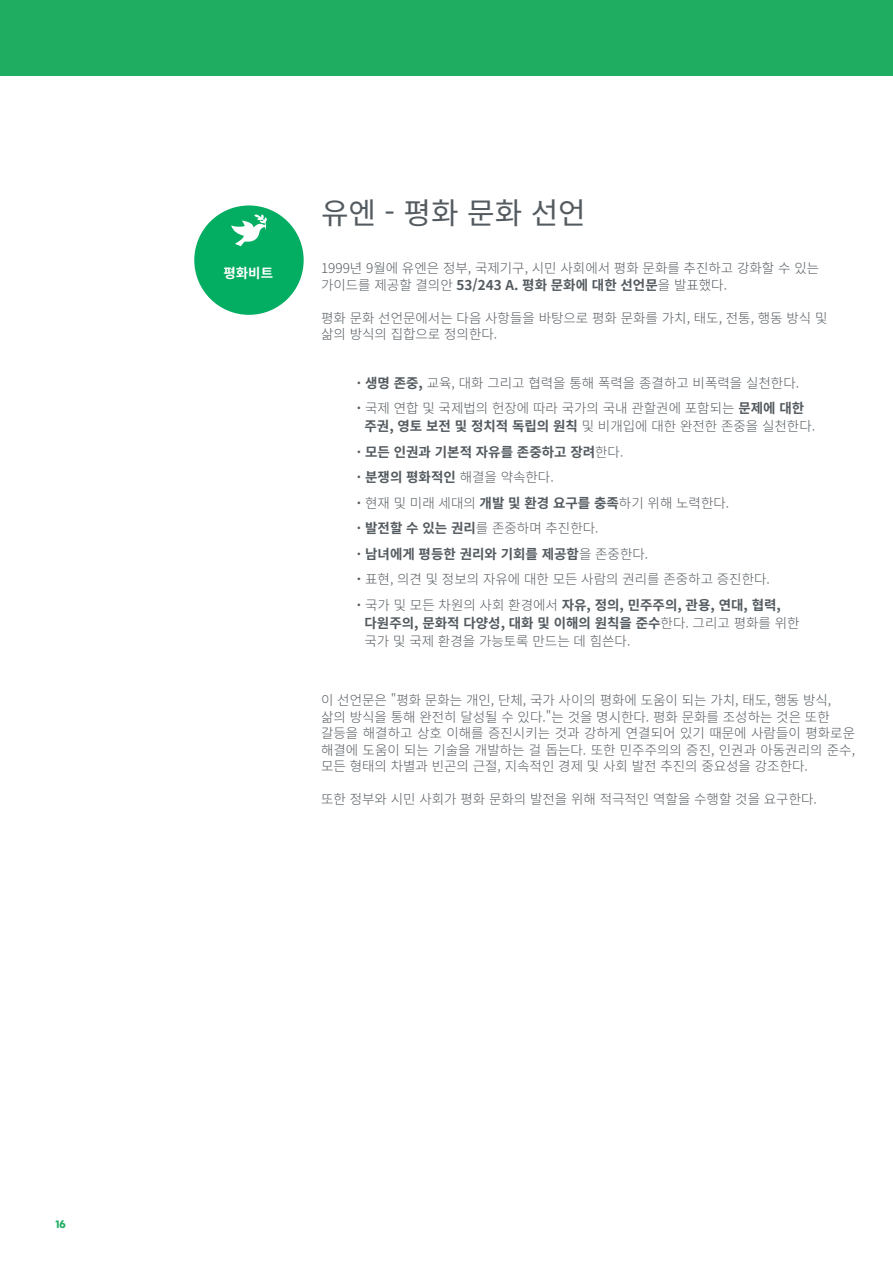
<style>
.page{position:relative;width:893px;height:1263px;background:#fff}
.page>*{position:absolute;margin:0;border:0;box-sizing:border-box;transform-origin:0 0}
.t1{font:30px "Noto Sans CJ Kkr";color:#545b60}
.t2{font:300 13.5px/25.5px "Noto Sans CJ Kkr";color:#545b60}
.t3{font:700 13.5px "Noto Sans CJ Kkr";color:#fff}
.t4{font:700 12px "Futura";color:#1ead61}
.s1{font-weight:700}
</style>
<div class="page">
<div style="left:0;top:0;width:893px;height:76px;background:#1ead61"></div>
<div style="left:194px;top:205px;width:110px;height:110px;background:#03ad61;border-radius:50%"></div>
<svg style="left:231px;top:214px;width:36px;height:32px"></svg>
<p class="t3" style="left:223px;top:266px;width:51px">평화비트</p>
<h1 class="t1" style="left:321px;top:196px;width:266px">유엔 - 평화 문화 선언</h1>
<p class="t2" style="left:321px;top:260px;width:500px;line-height:16.5px">1999년 9월에 유엔은 정부, 국제기구, 시민 사회에서 평화 문화를 추진하고 강화할 수 있는 가이드를 제공할 결의안 <span class="s1">53/243 A. 평화 문화에 대한 선언문</span>을 발표했다.</p>
<p class="t2" style="left:321px;top:310px;width:508px;line-height:16.5px">평화 문화 선언문에서는 다음 사항들을 바탕으로 평화 문화를 가치, 태도, 전통, 행동 방식 및 삶의 방식의 집합으로 정의한다.</p>
<p class="t2" style="left:357px;top:370px;width:449px"><span class="s1">· 생명 존중,</span> 교육, 대화 그리고 협력을 통해 폭력을 종결하고 비폭력을 실천한다. <span class="s1">·</span> 국제 연합 및 국제법의 헌장에 따라 국가의 국내 관할권에 포함되는 <span class="s1">문제에 대한</span></p>
<p class="t2" style="left:357px;top:414px;width:460px;text-indent:8px"><span class="s1">주권, 영토 보전 및 정치적 독립의 원칙</span> 및 비개입에 대한 완전한 존중을 실천한다. <span class="s1">· 모든 인권과 기본적 자유를 존중하고 장려</span>한다.<br><span class="s1">· 분쟁의 평화적인</span> 해결을 약속한다.<br><span class="s1">·</span> 현재 및 미래 세대의 <span class="s1">개발 및 환경 요구를 충족</span>하기 위해 노력한다.<br><span class="s1">· 발전할 수 있는 권리</span>를 존중하며 추진한다.<br><span class="s1">· 남녀에게 평등한 권리와 기회를 제공함</span>을 존중한다.<br><span class="s1">·</span> 표현, 의견 및 정보의 자유에 대한 모든 사람의 권리를 존중하고 증진한다.<br><span class="s1">·</span> 국가 및 모든 차원의 사회 환경에서 <span class="s1">자유, 정의, 민주주의, 관용, 연대, 협력,</span></p>
<p class="t2" style="left:365px;top:614px;width:437px;line-height:18px"><span class="s1">다원주의, 문화적 다양성, 대화 및 이해의 원칙을 준수</span>한다. 그리고 평화를 위한 국가 및 국제 환경을 가능토록 만드는 데 힘쓴다.</p>
<p class="t2" style="left:321px;top:692px;width:535px;line-height:16.5px">이 선언문은 "평화 문화는 개인, 단체, 국가 사이의 평화에 도움이 되는 가치, 태도, 행동 방식, 삶의 방식을 통해 완전히 달성될 수 있다."는 것을 명시한다. 평화 문화를 조성하는 것은 또한 갈등을 해결하고 상호 이해를 증진시키는 것과 강하게 연결되어 있기 때문에 사람들이 평화로운 해결에 도움이 되는 기술을 개발하는 걸 돕는다. 또한 민주주의의 증진, 인권과 아동권리의 준수, 모든 형태의 차별과 빈곤의 근절, 지속적인 경제 및 사회 발전 추진의 중요성을 강조한다.</p>
<p class="t2" style="left:321px;top:787px;width:497px">또한 정부와 시민 사회가 평화 문화의 발전을 위해 적극적인 역할을 수행할 것을 요구한다.</p>
<p class="t4" style="left:55px;top:1218px;width:13px">16</p>
</div>
